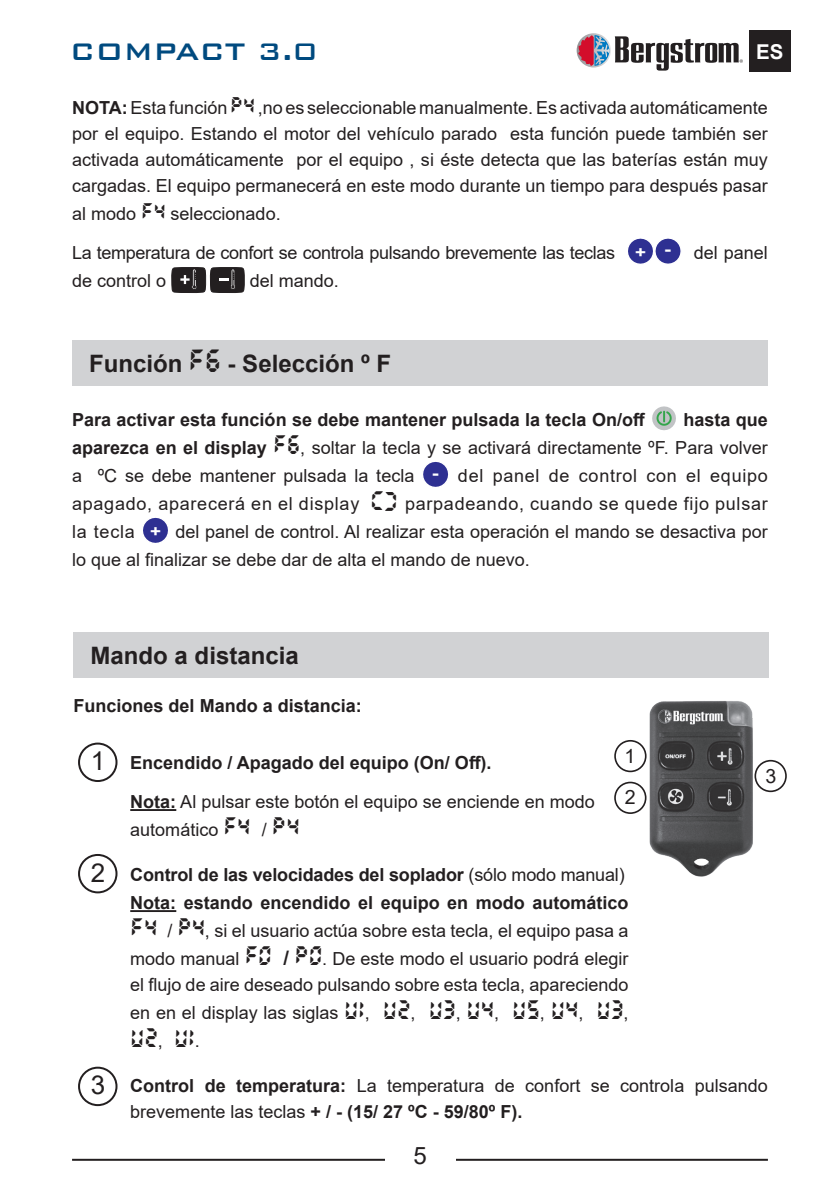
<style>
.page{position:relative;width:840px;height:1191px;background:#fff}
.page>*{position:absolute;margin:0;border:0;box-sizing:border-box;transform-origin:0 0}
.t1{font:500 32px "Bank Gothic BT";color:#004a7f}
.t2{font:26px "Arial";color:#231f20}
.t3{font:700 24px "Arial";color:#231f20}
.t4{font:24px "Arial";color:#231f20}
.t5{font:700 20.4px "Arial";color:#fff}
.t6{font:20.2px "Radioland";color:#231f20}
.t7{font:20px "Radioland";color:#231f20}
.t8{font:19.6px "Arial";color:#231f20}
.t9{font:18px/28px "Arial";color:#231f20;text-align:justify}
.t10{font:700 18px "Arial";color:#231f20}
.t11{font:18px "Arial";letter-spacing:-.02em;color:#231f20}
.s1{font-weight:700}
.s2{font-family:"Radioland"}
.s3{font-weight:700;font-size:16.2px;color:#fff}
.s4{font-family:"Radioland";font-weight:400}
.s5{font-family:"Radioland";font-size:20px}
.s6{font-weight:400}
.s7{font-weight:700;font-size:20px}
.s8{font-family:"Arial";font-size:18px}
</style>
<div class="page">
<div style="left:748px;top:31px;width:42px;height:41px;background:#231f20"></div>
<hr style="left:72px;top:1158px;width:695px;height:2px;background:#231f20">
<div style="left:385px;top:1146px;width:70px;height:30px;background:#fff"></div>
<svg style="left:576px;top:33px;width:34px;height:34px"></svg>
<svg style="left:578px;top:35px;width:164px;height:36px"></svg>
<div style="left:614px;top:740px;width:32px;height:32px;border:2px solid #231f20;border-radius:50%"></div>
<img style="left:631px;top:701px;width:135px;height:176px">
<div style="left:614px;top:782px;width:31px;height:31px;background:#fff;border-radius:50%"></div>
<div style="left:614px;top:781px;width:32px;height:33px;border:2px solid #231f20;border-radius:50%"></div>
<div style="left:754px;top:760px;width:31px;height:31px;background:#fff;border-radius:50%"></div>
<div style="left:754px;top:760px;width:32px;height:32px;border:2px solid #231f20;border-radius:50%"></div>
<hr style="left:130px;top:809px;width:46px;height:2px;background:#231f20">
<hr style="left:130px;top:910px;width:46px;height:2px;background:#231f20">
<svg style="left:652px;top:406px;width:24px;height:25px"></svg>
<svg style="left:423px;top:461px;width:25px;height:26px"></svg>
<svg style="left:143px;top:517px;width:25px;height:26px"></svg>
<div style="left:72px;top:340px;width:695px;height:46px;background:#d1d2d4"></div>
<div style="left:73px;top:632px;width:695px;height:45px;background:#d1d2d4"></div>
<svg style="left:628px;top:238px;width:53px;height:26px"></svg>
<svg style="left:171px;top:267px;width:74px;height:26px;background:#433f40"></svg>
<div style="left:78px;top:742px;width:39px;height:40px;border:2px solid #231f20;border-radius:50%"></div>
<div style="left:78px;top:854px;width:39px;height:39px;border:2px solid #231f20;border-radius:50%"></div>
<div style="left:78px;top:1066px;width:39px;height:40px;border:2px solid #231f20;border-radius:50%"></div>
<h1 class="t1" style="left:70px;top:34px;width:249px">COMPACT 3.0</h1>
<p class="t5" style="left:755px;top:37px;width:29px">ES</p>
<p class="t9" style="left:72px;top:94px;width:697px;line-height:26px"><span class="s1">NOTA:</span> Esta función <span class="s2">P4</span>,no es seleccionable manualmente. Es activada automáticamente por el equipo. Estando el motor del vehículo parado esta función puede también ser activada automáticamente por el equipo , si éste detecta que las baterías están muy cargadas. El equipo permanecerá en este modo durante un tiempo para después pasar</p>
<p class="t9" style="left:72px;top:199px;width:210px">al modo <span class="s2">F4</span> seleccionado.</p>
<p class="t11" style="left:72px;top:240px;width:600px">La temperatura de confort se controla pulsando brevemente las teclas <span class="s3">+</span> <sup>-</sup></p>
<p class="t9" style="left:693px;top:239px;width:75px">del panel</p>
<p class="t9" style="left:72px;top:267px;width:96px">de control o</p>
<p class="t9" style="left:250px;top:267px;width:91px">del mando.</p>
<p class="t3" style="left:89px;top:346px;width:303px">Función <span class="s4">F6</span> - Selección º F</p>
<p class="t10" style="left:72px;top:407px;width:574px">Para activar esta función se debe mantener pulsada la tecla On/off</p>
<p class="t9" style="left:72px;top:406px;width:697px;text-indent:611px"><span class="s1">hasta que aparezca en el display</span> <span class="s5">F6</span>, soltar la tecla y se activará directamente ºF. Para volver a ºC se debe mantener pulsada la tecla <sup>-</sup> del panel de control con el equipo apagado, aparecerá en el display <span class="s5">C</span></p>
<p class="t6" style="left:398px;top:513px;width:15px;rotate:-180deg">C</p>
<p class="t9" style="left:72px;top:490px;width:697px;text-indent:333px">parpadeando, cuando se quede fijo pulsar la tecla <span class="s3">+</span> del panel de control. Al realizar esta operación el mando se desactiva por lo que al finalizar se debe dar de alta el mando de nuevo.</p>
<p class="t3" style="left:90px;top:638px;width:210px">Mando a distancia</p>
<p class="t10" style="left:73px;top:693px;width:290px">Funciones del Mando a distancia:</p>
<p class="t2" style="left:91px;top:743px;width:16px">1</p>
<p class="t2" style="left:91px;top:854px;width:16px">2</p>
<p class="t8" style="left:624px;top:742px;width:12px">1</p>
<p class="t8" style="left:624px;top:783px;width:12px">2</p>
<p class="t10" style="left:130px;top:749px;width:362px">Encendido / Apagado del equipo (On/ Off).</p>
<p class="t9" style="left:130px;top:787px;width:466px"><span class="s1">Nota:</span> Al pulsar este botón el equipo se enciende en modo</p>
<p class="t9" style="left:130px;top:815px;width:171px">automático <span class="s5">F4</span> / <span class="s5">P4</span></p>
<p class="t10" style="left:130px;top:862px;width:495px">Control de las velocidades del soplador <span class="s6">(sólo modo manual)</span></p>
<p class="t9" style="left:130px;top:888px;width:499px"><span class="s1">Nota: estando encendido el equipo en modo automático </span><span class="s5">F4</span> / <span class="s5">P4</span>, si el usuario actúa sobre esta tecla, el equipo pasa a modo manual <span class="s5">F0</span> <span class="s7">/</span> <span class="s5">P0</span>. De este modo el usuario podrá elegir</p>
<p class="t9" style="left:130px;top:970px;width:499px">el flujo de aire deseado pulsando sobre esta tecla, apareciendo en en el display las siglas <span class="s5">U1</span>, <span class="s5">U2</span>, <span class="s5">U3</span>, <span class="s5">U4</span>, <span class="s5">U5</span>, <span class="s5">U4</span>, <span class="s5">U3</span>,</p>
<p class="t7" style="left:130px;top:1026px;width:71px">U2<span class="s8">,</span> U1<span class="s8">.</span></p>
<p class="t8" style="left:765px;top:762px;width:12px">3</p>
<p class="t2" style="left:91px;top:1067px;width:16px">3</p>
<p class="t9" style="left:130px;top:1073px;width:638px;line-height:26px"><span class="s1">Control de temperatura:</span> La temperatura de confort se controla pulsando brevemente las teclas <span class="s1">+ / - (15/ 27 ºC - 59/80º F).</span></p>
<h3 class="t4" style="left:413px;top:1139px;width:15px">5</h3>
</div>
